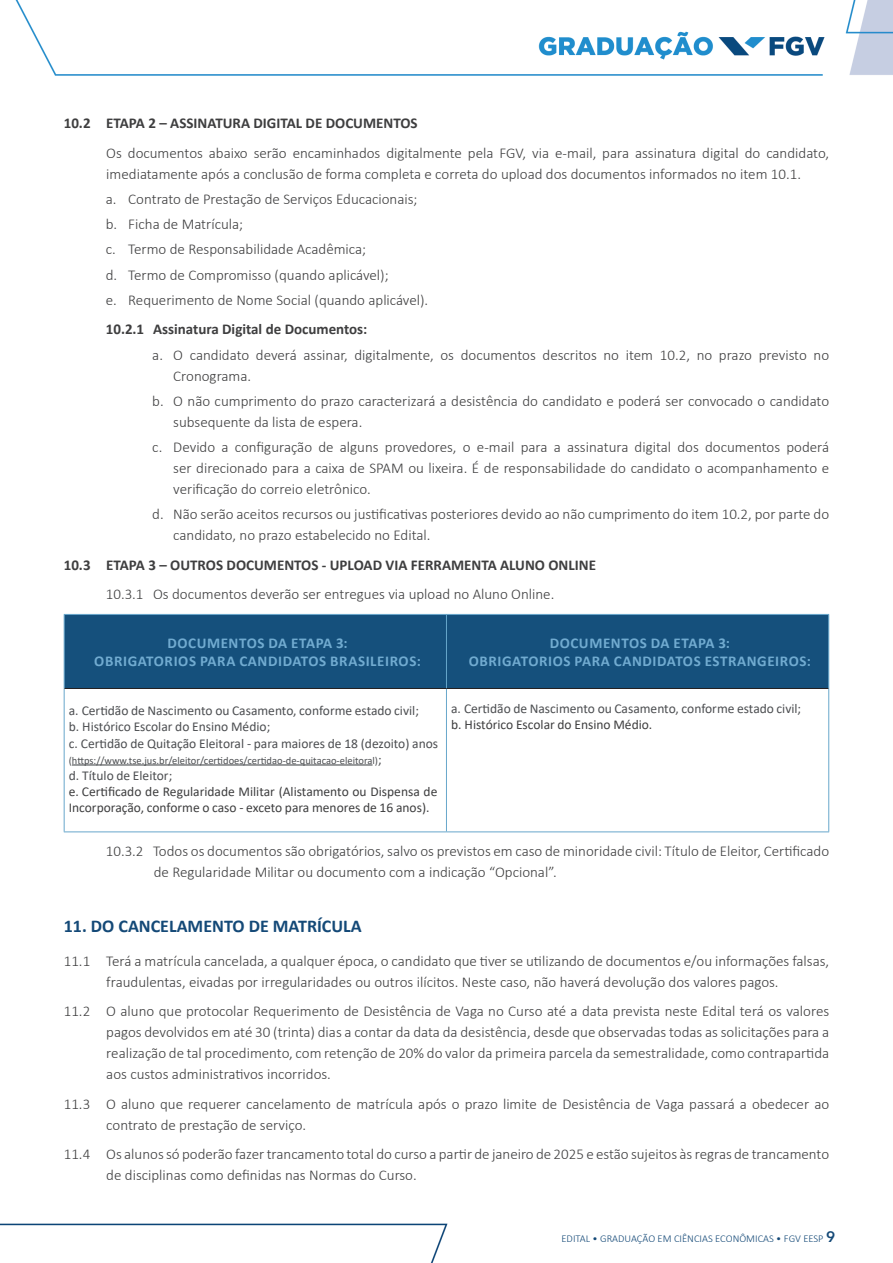
<style>
.page{position:relative;width:893px;height:1263px;background:#fff}
.page>*{position:absolute;margin:0;border:0;box-sizing:border-box;transform-origin:0 0}
.t1{font:700 18px "Calibri";color:#144977}
.t2{font:300 15px/21px "Calibri";color:#3e3e3f}
.t3{font:700 15px "Calibri";color:#3e3e3f}
.t4{font:700 15px/18px "Calibri";letter-spacing:.04em;color:#71abd0;text-align:center}
.t5{font:13.5px/16.2px "Calibri";color:#4c4e51}
.t6{font:13.5px/16.2px "Calibri";color:#3e3e3f}
.t7{font:10.5px "Calibri";color:#4c4e51}
.t8{font:300 10.5px "Calibri";color:#144977}
.s1{font-size:13.5px}
.s2{font-family:"Avenir Next LT Pro";font-weight:600;font-size:15px}
</style>
<div class="page">
<img style="left:0;top:0;width:893px;height:1263px">
<div style="left:65px;top:615px;width:763px;height:73px;background:#15507c"></div>
<hr style="left:64px;top:614px;width:382px;height:1px;background:#67a7cb">
<hr style="left:64px;top:615px;width:1px;height:73px;background:#67a7cb">
<hr style="left:446px;top:614px;width:383px;height:1px;background:#67a7cb">
<hr style="left:446px;top:615px;width:1px;height:73px;background:#67a7cb">
<hr style="left:828px;top:615px;width:1px;height:73px;background:#67a7cb">
<hr style="left:64px;top:688px;width:1px;height:143px;background:#67a7cb">
<hr style="left:446px;top:689px;width:1px;height:142px;background:#67a7cb">
<hr style="left:828px;top:688px;width:1px;height:143px;background:#67a7cb">
<hr style="left:64px;top:831px;width:382px;height:1px;background:#67a7cb">
<hr style="left:446px;top:831px;width:383px;height:1px;background:#67a7cb">
<hr style="left:65px;top:688px;width:381px;height:1px;background:#231f20">
<hr style="left:446px;top:688px;width:382px;height:1px;background:#231f20">
<hr style="left:72px;top:765px;width:301px;height:1px;background:#373b3e">
<p class="t3" style="left:64px;top:113px;width:355px">10.2 ETAPA 2 – ASSINATURA DIGITAL DE DOCUMENTOS</p>
<p class="t2" style="left:106px;top:142px;width:724px">Os documentos abaixo serão encaminhados digitalmente pela FGV, via e-mail, para assinatura digital do candidato, imediatamente após a conclusão de forma completa e correta do upload dos documentos informados no item 10.1.</p>
<p class="t2" style="left:106px;top:186px;width:324px;line-height:25.2px">a. Contrato de Prestação de Serviços Educacionais; b. Ficha de Matrícula;<br>c. Termo de Responsabilidade Acadêmica;<br>d. Termo de Compromisso (quando aplicável);<br>e. Requerimento de Nome Social (quando aplicável).</p>
<p class="t3" style="left:106px;top:319px;width:263px">10.2.1 Assinatura Digital de Documentos:</p>
<p class="t2" style="left:173px;top:344px;width:657px;text-indent:-21px">a. O candidato deverá assinar, digitalmente, os documentos descritos no item 10.2, no prazo previsto no<br>Cronograma.</p>
<p class="t2" style="left:173px;top:390px;width:657px;text-indent:-21px">b. O não cumprimento do prazo caracterizará a desistência do candidato e poderá ser convocado o candidato subsequente da lista de espera.</p>
<p class="t2" style="left:173px;top:437px;width:657px;text-align:justify;text-indent:-21px">c. Devido a configuração de alguns provedores, o e-mail para a assinatura digital dos documentos poderá ser direcionado para a caixa de SPAM ou lixeira. É de responsabilidade do candidato o acompanhamento e verificação do correio eletrônico.</p>
<p class="t2" style="left:173px;top:504px;width:657px;text-indent:-21px">d. Não serão aceitos recursos ou justificativas posteriores devido ao não cumprimento do item 10.2, por parte do candidato, no prazo estabelecido no Edital.</p>
<p class="t3" style="left:64px;top:554px;width:534px">10.3 ETAPA 3 – OUTROS DOCUMENTOS - UPLOAD VIA FERRAMENTA ALUNO ONLINE</p>
<p class="t2" style="left:106px;top:584px;width:450px">10.3.1 Os documentos deverão ser entregues via upload no Aluno Online.</p>
<p class="t4" style="left:94px;top:634px;width:328px">DOCUMENTOS DA ETAPA 3:<br>OBRIGATORIOS PARA CANDIDATOS BRASILEIROS:</p>
<p class="t4" style="left:469px;top:634px;width:344px">DOCUMENTOS DA ETAPA 3:<br>OBRIGATORIOS PARA CANDIDATOS ESTRANGEIROS:</p>
<p class="t5" style="left:69px;top:702px;width:371px">a. Certidão de Nascimento ou Casamento, conforme estado civil;<br>b. Histórico Escolar do Ensino Médio;<br>c. Certidão de Quitação Eleitoral - para maiores de 18 (dezoito) anos</p>
<p class="t7" style="left:69px;top:753px;width:314px">(https://www.tse.jus.br/eleitor/certidoes/certidao-de-quitacao-eleitoral)<span class="s1">;</span></p>
<p class="t5" style="left:69px;top:767px;width:105px">d. Título de Eleitor;</p>
<p class="t6" style="left:69px;top:783px;width:370px">e. Certificado de Regularidade Militar (Alistamento ou Dispensa de<br>Incorporação, conforme o caso - exceto para menores de 16 anos).</p>
<p class="t5" style="left:451px;top:700px;width:352px">a. Certidão de Nascimento ou Casamento, conforme estado civil;</p>
<p class="t6" style="left:451px;top:716px;width:203px">b. Histórico Escolar do Ensino Médio.</p>
<p class="t2" style="left:154px;top:840px;width:677px;text-indent:-48px">10.3.2 Todos os documentos são obrigatórios, salvo os previstos em caso de minoridade civil: Título de Eleitor, Certificado de Regularidade Militar ou documento com a indicação “Opcional”.</p>
<p class="t1" style="left:64px;top:913px;width:299px">11. DO CANCELAMENTO DE MATRÍCULA</p>
<p class="t2" style="left:64px;top:950px;width:767px;text-align:center">11.1 Terá a matrícula cancelada, a qualquer época, o candidato que tiver se utilizando de documentos e/ou informações falsas, fraudulentas, eivadas por irregularidades ou outros ilícitos. Neste caso, não haverá devolução dos valores pagos.</p>
<p class="t2" style="left:106px;top:1001px;width:724px;text-align:justify;text-indent:-43px">11.2 O aluno que protocolar Requerimento de Desistência de Vaga no Curso até a data prevista neste Edital terá os valores pagos devolvidos em até 30 (trinta) dias a contar da data da desistência, desde que observadas todas as solicitações para a realização de tal procedimento, com retenção de 20% do valor da primeira parcela da semestralidade, como contrapartida aos custos administrativos incorridos.</p>
<p class="t2" style="left:106px;top:1093px;width:724px;text-indent:-43px">11.3 O aluno que requerer cancelamento de matrícula após o prazo limite de Desistência de Vaga passará a obedecer ao contrato de prestação de serviço.</p>
<p class="t2" style="left:106px;top:1144px;width:724px;text-indent:-43px">11.4 Os alunos só poderão fazer trancamento total do curso a partir de janeiro de 2025 e estão sujeitos às regras de trancamento de disciplinas como definidas nas Normas do Curso.</p>
<p class="t8" style="left:561px;top:1232px;width:275px">EDITAL • GRADUAÇÃO EM CIÊNCIAS ECONÔMICAS • FGV EESP <span class="s2">9</span></p>
</div>
